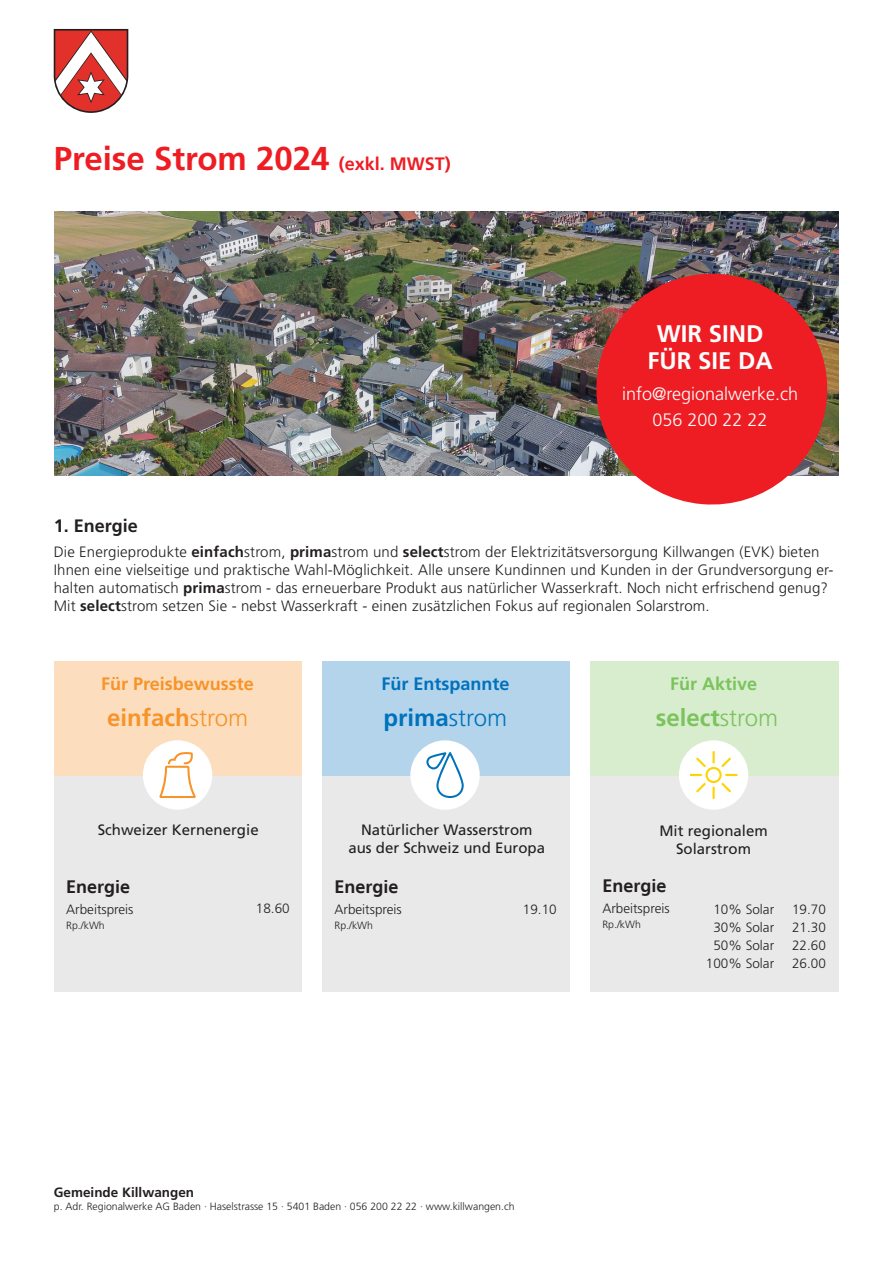
<style>
.page{position:relative;width:893px;height:1263px;background:#fff}
.page>*{position:absolute;margin:0;border:0;box-sizing:border-box;transform-origin:0 0}
.t1{font:700 33px "Frutiger LT Std";color:#ee1d23}
.t2{font:700 24px "Frutiger LT Std";color:#fff}
.t3{font:700 24px "Frutiger LT Std";color:#f79328}
.t4{font:700 24px "Frutiger LT Std";color:#7bc35c}
.t5{font:700 24px "Frutiger LT Std";color:#0072bc}
.t6{font:300 18px "Frutiger LT Std";color:#fff}
.t7{font:700 18px "Frutiger LT";color:#231f20}
.t8{font:700 18px "Frutiger LT Std";color:#f79328}
.t9{font:700 18px "Frutiger LT Std";color:#0072bc}
.t10{font:700 18px "Frutiger LT Std";color:#231f20}
.t11{font:700 18px "Frutiger LT Std";color:#7bc35c}
.t12{font:300 15px/18px "Frutiger LT Std";letter-spacing:.01em;color:#231f20}
.t13{font:15px "Frutiger LT Std";color:#231f20}
.t14{font:300 13.5px "Frutiger LT Std";color:#231f20}
.t15{font:700 13.5px "Frutiger LT Std";color:#231f20}
.t16{font:300 10.5px "Frutiger LT Std";color:#231f20}
.s1{font-size:18px}
.s2{font-weight:700}
.s3{font-weight:300}
</style>
<div class="page">
<img style="left:54px;top:212px;width:785px;height:264px">
<div style="left:322px;top:776px;width:248px;height:215px;background:#e9e9e9"></div>
<div style="left:54px;top:776px;width:248px;height:215px;background:#e9e9e9"></div>
<div style="left:322px;top:661px;width:248px;height:115px;background:#b3d4eb"></div>
<div style="left:54px;top:661px;width:248px;height:115px;background:#fcdebe"></div>
<div style="left:143px;top:740px;width:69px;height:70px;background:#fff;border-radius:50%"></div>
<div style="left:410px;top:740px;width:70px;height:70px;background:#fff;border-radius:50%"></div>
<svg style="left:159px;top:752px;width:37px;height:46px"></svg>
<svg style="left:426px;top:752px;width:38px;height:46px"></svg>
<div style="left:590px;top:776px;width:248px;height:215px;background:#e9e9e9"></div>
<div style="left:590px;top:661px;width:249px;height:115px;background:#d7edce"></div>
<div style="left:679px;top:740px;width:69px;height:70px;background:#fff;border-radius:50%"></div>
<svg style="left:690px;top:751px;width:48px;height:48px"></svg>
<svg style="left:591px;top:269px;width:241px;height:236px;background:#d3393b"></svg>
<svg style="left:54px;top:29px;width:74px;height:84px"></svg>
<p class="t1" style="left:54px;top:139px;width:398px">Preise Strom 2024 <span class="s1">(exkl. MWST)</span></p>
<p class="t2" style="left:657px;top:319px;width:108px">WIR SIND</p>
<p class="t2" style="left:647px;top:346px;width:127px">FÜR SIE DA</p>
<p class="t6" style="left:622px;top:384px;width:178px">info@regionalwerke.ch</p>
<p class="t6" style="left:652px;top:409px;width:117px">056 200 22 22</p>
<p class="t10" style="left:54px;top:515px;width:86px">1. Energie</p>
<p class="t12" style="left:54px;top:543px;width:781px">Die Energieprodukte <span class="s2">einfach</span>strom, <span class="s2">prima</span>strom und <span class="s2">select</span>strom der Elektrizitätsversorgung Killwangen (EVK) bieten Ihnen eine vielseitige und praktische Wahl-Möglichkeit. Alle unsere Kundinnen und Kunden in der Grundversorgung er&shy;halten automatisch <span class="s2">prima</span>strom - das erneuerbare Produkt aus natürlicher Wasserkraft. Noch nicht erfrischend genug?<br>Mit <span class="s2">select</span>strom setzen Sie - nebst Wasserkraft - einen zusätzlichen Fokus auf regionalen Solarstrom.</p>
<p class="t8" style="left:101px;top:673px;width:154px">Für Preisbewusste</p>
<p class="t3" style="left:107px;top:703px;width:142px">einfach<span class="s3">strom</span></p>
<p class="t9" style="left:381px;top:673px;width:130px">Für Entspannte</p>
<p class="t5" style="left:384px;top:703px;width:125px">prima<span class="s3">strom</span></p>
<p class="t13" style="left:98px;top:820px;width:162px">Schweizer Kernenergie</p>
<p class="t13" style="left:361px;top:820px;width:173px">Natürlicher Wasserstrom</p>
<p class="t13" style="left:348px;top:838px;width:198px">aus der Schweiz und Europa</p>
<p class="t7" style="left:66px;top:876px;width:66px">Energie</p>
<p class="t14" style="left:66px;top:901px;width:69px">Arbeitspreis</p>
<p class="t16" style="left:66px;top:919px;width:40px">Rp./kWh</p>
<p class="t7" style="left:334px;top:877px;width:66px">Energie</p>
<p class="t14" style="left:334px;top:902px;width:69px">Arbeitspreis</p>
<p class="t16" style="left:334px;top:920px;width:40px">Rp./kWh</p>
<p class="t14" style="left:256px;top:900px;width:35px">18.60</p>
<p class="t14" style="left:523px;top:901px;width:35px">19.10</p>
<p class="t11" style="left:670px;top:673px;width:89px">Für Aktive</p>
<p class="t4" style="left:656px;top:703px;width:124px">select<span class="s3">strom</span></p>
<p class="t13" style="left:659px;top:821px;width:110px">Mit regionalem</p>
<p class="t13" style="left:676px;top:839px;width:77px">Solarstrom</p>
<p class="t7" style="left:602px;top:875px;width:66px">Energie</p>
<p class="t14" style="left:602px;top:901px;width:69px">Arbeitspreis</p>
<p class="t16" style="left:602px;top:919px;width:40px">Rp./kWh</p>
<p class="t14" style="left:713px;top:901px;width:62px">10% Solar</p>
<p class="t14" style="left:713px;top:919px;width:62px">30% Solar</p>
<p class="t14" style="left:713px;top:937px;width:62px">50% Solar</p>
<p class="t14" style="left:706px;top:955px;width:70px">100% Solar</p>
<p class="t14" style="left:792px;top:901px;width:35px">19.70</p>
<p class="t14" style="left:792px;top:919px;width:35px">21.30</p>
<p class="t14" style="left:792px;top:937px;width:35px">22.60</p>
<p class="t14" style="left:792px;top:955px;width:35px">26.00</p>
<p class="t15" style="left:54px;top:1184px;width:142px">Gemeinde Killwangen</p>
<p class="t16" style="left:54px;top:1200px;width:462px">p. Adr. Regionalwerke AG Baden · Haselstrasse 15 · 5401 Baden · 056 200 22 22 · www.killwangen.ch</p>
</div>
